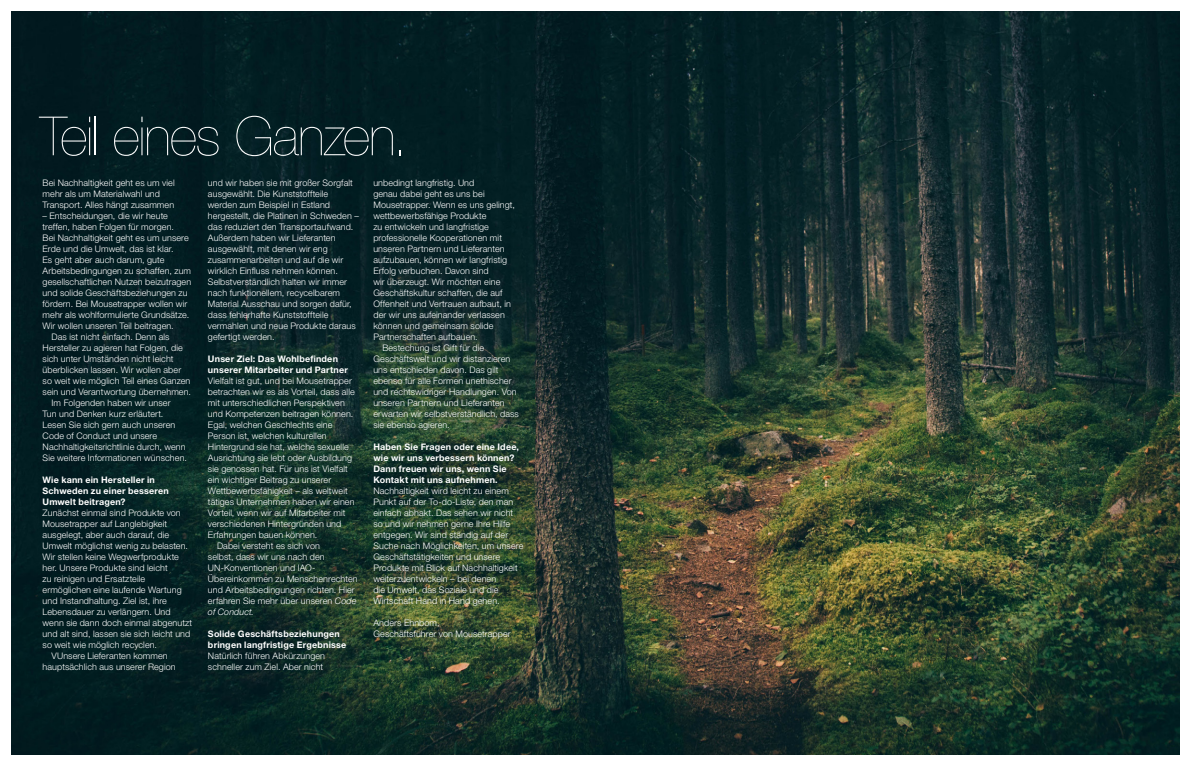
<style>
.page{position:relative;width:1191px;height:766px;background:#fff}
.page>*{position:absolute;margin:0;border:0;box-sizing:border-box;transform-origin:0 0}
.t1{font:200 54px "Helvetica Neue LT Std";letter-spacing:-.025em;color:#fff}
.t2{font:300 9px/11px "Helvetica Neue LT Std";letter-spacing:.01em;color:#fff}
.t3{font:700 9px/11px "Helvetica Neue LT Std";letter-spacing:.02em;color:#fff}
.s1{font-style:italic}
</style>
<div class="page">
<img style="left:11px;top:11px;width:1168px;height:743px">
<p class="t1" style="left:40px;top:105px;width:369px">Teil eines Ganzen.</p>
<p class="t2" style="left:43px;top:177px;width:134px">Bei Nachhaltigkeit geht es um viel mehr als um Materialwahl und<br>Transport. Alles hängt zusammen</p>
<p class="t2" style="left:43px;top:210px;width:150px">– Entscheidungen, die wir heute treffen, haben Folgen für morgen.<br>Bei Nachhaltigkeit geht es um unsere Erde und die Umwelt, das ist klar.<br>Es geht aber auch darum, gute Arbeitsbedingungen zu schaffen, zum gesellschaftlichen Nutzen beizutragen und solide Geschäftsbeziehungen zu fördern. Bei Mousetrapper wollen wir mehr als wohlformulierte Grundsätze.<br>Wir wollen unseren Teil beitragen.</p>
<p class="t2" style="left:43px;top:331px;width:150px;text-indent:9px">Das ist nicht einfach. Denn als Hersteller zu agieren hat Folgen, die sich unter Umständen nicht leicht überblicken lassen. Wir wollen aber so weit wie möglich Teil eines Ganzen sein und Verantwortung übernehmen.</p>
<p class="t2" style="left:43px;top:397px;width:146px;text-indent:9px">Im Folgenden haben wir unser<br>Tun und Denken kurz erläutert.<br>Lesen Sie sich gern auch unseren<br>Code of Conduct und unsere<br>Nachhaltigkeitsrichtlinie durch, wenn<br>Sie weitere Informationen wünschen.</p>
<p class="t3" style="left:43px;top:474px;width:128px">Wie kann ein Hersteller in<br>Schweden zu einer besseren<br>Umwelt beitragen?</p>
<p class="t2" style="left:43px;top:507px;width:151px">Zunächst einmal sind Produkte von Mousetrapper auf Langlebigkeit ausgelegt, aber auch darauf, die Umwelt möglichst wenig zu belasten.<br>Wir stellen keine Wegwerfprodukte her. Unsere Produkte sind leicht<br>zu reinigen und Ersatzteile ermöglichen eine laufende Wartung und Instandhaltung. Ziel ist, ihre Lebensdauer zu verlängern. Und wenn sie dann doch einmal abgenutzt und alt sind, lassen sie sich leicht und so weit wie möglich recyclen.</p>
<p class="t2" style="left:43px;top:650px;width:135px;text-align:center">VUnsere Lieferanten kommen hauptsächlich aus unserer Region</p>
<p class="t2" style="left:208px;top:177px;width:152px">und wir haben sie mit großer Sorgfalt ausgewählt. Die Kunststoffteile werden zum Beispiel in Estland hergestellt, die Platinen in Schweden – das reduziert den Transportaufwand.<br>Außerdem haben wir Lieferanten ausgewählt, mit denen wir eng zusammenarbeiten und auf die wir wirklich Einfluss nehmen können.<br>Selbstverständlich halten wir immer nach funktionellem, recycelbarem Material Ausschau und sorgen dafür, dass fehlerhafte Kunststoffteile vermahlen und neue Produkte daraus gefertigt werden.</p>
<p class="t3" style="left:208px;top:353px;width:141px">Unser Ziel: Das Wohlbefinden unserer Mitarbeiter und Partner</p>
<p class="t2" style="left:208px;top:375px;width:148px">Vielfalt ist gut, und bei Mousetrapper betrachten wir es als Vorteil, dass alle mit unterschiedlichen Perspektiven und Kompetenzen beitragen können.<br>Egal, welchen Geschlechts eine Person ist, welchen kulturellen Hintergrund sie hat, welche sexuelle Ausrichtung sie lebt oder Ausbildung sie genossen hat. Für uns ist Vielfalt ein wichtiger Beitrag zu unserer Wettbewerbsfähigkeit – als weltweit tätiges Unternehmen haben wir einen Vorteil, wenn wir auf Mitarbeiter mit verschiedenen Hintergründen und Erfahrungen bauen können.</p>
<p class="t2" style="left:208px;top:540px;width:151px;text-indent:9px">Dabei versteht es sich von<br>selbst, dass wir uns nach den<br>UN-Konventionen und IAO-<br>Übereinkommen zu Menschenrechten und Arbeitsbedingungen richten. Hier erfahren Sie mehr über unseren <span class="s1">Code of Conduct.</span></p>
<p class="t3" style="left:208px;top:628px;width:140px">Solide Geschäftsbeziehungen bringen langfristige Ergebnisse</p>
<p class="t2" style="left:208px;top:650px;width:119px">Natürlich führen Abkürzungen schneller zum Ziel. Aber nicht</p>
<p class="t2" style="left:373px;top:177px;width:143px">unbedingt langfristig. Und<br>genau dabei geht es uns bei<br>Mousetrapper. Wenn es uns gelingt, wettbewerbsfähige Produkte<br>zu entwickeln und langfristige professionelle Kooperationen mit unseren Partnern und Lieferanten aufzubauen, können wir langfristig<br>Erfolg verbuchen. Davon sind<br>wir überzeugt. Wir möchten eine<br>Geschäftskultur schaffen, die auf<br>Offenheit und Vertrauen aufbaut, in der wir uns aufeinander verlassen können und gemeinsam solide<br>Partnerschaften aufbauen.</p>
<p class="t2" style="left:373px;top:342px;width:147px;text-indent:9px">Bestechung ist Gift für die<br>Geschäftswelt und wir distanzieren uns entschieden davon. Das gilt ebenso für alle Formen unethischer und rechtswidriger Handlungen. Von unseren Partnern und Lieferanten erwarten wir selbstverständlich, dass sie ebenso agieren.</p>
<p class="t3" style="left:373px;top:441px;width:147px">Haben Sie Fragen oder eine Idee, wie wir uns verbessern können?<br>Dann freuen wir uns, wenn Sie<br>Kontakt mit uns aufnehmen.</p>
<p class="t2" style="left:373px;top:485px;width:151px">Nachhaltigkeit wird leicht zu einem Punkt auf der To-do-Liste, den man einfach abhakt. Das sehen wir nicht so und wir nehmen gerne Ihre Hilfe entgegen. Wir sind ständig auf der Suche nach Möglichkeiten, um unsere Geschäftstätigkeiten und unsere Produkte mit Blick auf Nachhaltigkeit weiterzuentwickeln – bei denen<br>die Umwelt, das Soziale und die Wirtschaft Hand in Hand gehen.</p>
<p class="t2" style="left:373px;top:617px;width:68px">Anders Ehnbom,</p>
<p class="t2" style="left:373px;top:628px;width:139px">Geschäftsführer von Mousetrapper</p>
</div>
